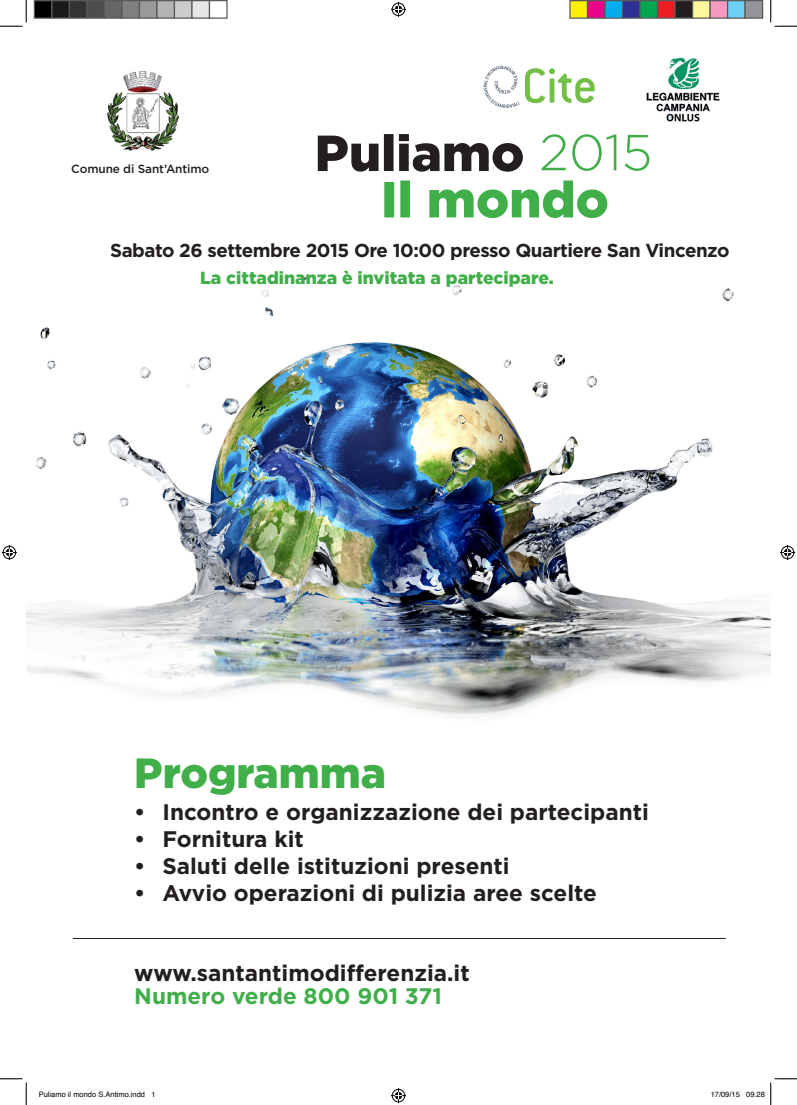
<style>
.page{position:relative;width:797px;height:1105px;background:#fff}
.page>*{position:absolute;margin:0;border:0;box-sizing:border-box;transform-origin:0 0}
.t1{font:900 42.25px "Gotham";color:#40ae49}
.t2{font:700 22.5px "Gotham";color:#231f20}
.t3{font:700 22.5px "Gotham";color:#40ae49}
.t4{font:700 18.75px "Gotham";letter-spacing:-.025em;color:#231f20}
.t5{font:900 17.5px "Gotham";color:#40ae49}
.t6{font:500 11.75px "Gotham";letter-spacing:-.01em;color:#231f20}
.t7{font:7.5px "Helvetica";color:#000}
</style>
<div class="page">
<img style="left:26px;top:274px;width:744px;height:441px">
<svg style="left:318px;top:134px;width:205px;height:38px"></svg>
<svg style="left:384px;top:180px;width:223px;height:38px"></svg>
<svg style="left:541px;top:134px;width:108px;height:37px"></svg>
<svg style="left:483px;top:66px;width:36px;height:42px"></svg>
<svg style="left:525px;top:68px;width:69px;height:35px"></svg>
<img style="left:108px;top:72px;width:70px;height:78px">
<img style="left:646px;top:57px;width:74px;height:65px">
<hr style="left:73px;top:938px;width:652px;height:1px;background:#231f20">
<svg style="left:0;top:0;width:27px;height:27px"></svg>
<svg style="left:0;top:1078px;width:27px;height:27px"></svg>
<svg style="left:770px;top:0;width:27px;height:27px"></svg>
<svg style="left:391px;top:2px;width:15px;height:15px"></svg>
<svg style="left:391px;top:1088px;width:15px;height:15px"></svg>
<svg style="left:2px;top:545px;width:15px;height:15px"></svg>
<svg style="left:780px;top:545px;width:15px;height:15px"></svg>
<div style="left:34px;top:1px;width:18px;height:17px;background:#000"></div>
<div style="left:34px;top:0;width:18px;height:19px;border:1px solid #595959"></div>
<div style="left:52px;top:1px;width:17px;height:17px;background:#1a1a1a"></div>
<div style="left:51px;top:0;width:19px;height:19px;border:1px solid #595959"></div>
<div style="left:69px;top:1px;width:18px;height:17px;background:#333"></div>
<div style="left:69px;top:0;width:19px;height:19px;border:1px solid #595959"></div>
<div style="left:87px;top:1px;width:17px;height:17px;background:#4d4d4d"></div>
<div style="left:86px;top:0;width:19px;height:19px;border:1px solid #595959"></div>
<div style="left:104px;top:1px;width:18px;height:17px;background:#666"></div>
<div style="left:104px;top:0;width:18px;height:19px;border:1px solid #595959"></div>
<div style="left:122px;top:1px;width:17px;height:17px;background:#808080"></div>
<div style="left:121px;top:0;width:19px;height:19px;border:1px solid #595959"></div>
<div style="left:139px;top:1px;width:18px;height:17px;background:#999"></div>
<div style="left:139px;top:0;width:19px;height:19px;border:1px solid #595959"></div>
<div style="left:157px;top:1px;width:17px;height:17px;background:#b3b3b3"></div>
<div style="left:156px;top:0;width:19px;height:19px;border:1px solid #595959"></div>
<div style="left:174px;top:1px;width:18px;height:17px;background:#ccc"></div>
<div style="left:174px;top:0;width:18px;height:19px;border:1px solid #595959"></div>
<div style="left:192px;top:1px;width:17px;height:17px;background:#e6e6e6"></div>
<div style="left:191px;top:0;width:19px;height:19px;border:1px solid #595959"></div>
<div style="left:209px;top:0;width:19px;height:19px;border:1px solid #595959"></div>
<div style="left:570px;top:1px;width:17px;height:17px;background:#fff101"></div>
<div style="left:569px;top:0;width:19px;height:19px;border:1px solid #595959"></div>
<div style="left:587px;top:1px;width:18px;height:17px;background:#ed028c"></div>
<div style="left:587px;top:0;width:18px;height:19px;border:1px solid #595959"></div>
<div style="left:605px;top:1px;width:17px;height:17px;background:#00aeef"></div>
<div style="left:604px;top:0;width:19px;height:19px;border:1px solid #595959"></div>
<div style="left:622px;top:1px;width:18px;height:17px;background:#2e3092"></div>
<div style="left:622px;top:0;width:18px;height:19px;border:1px solid #595959"></div>
<div style="left:640px;top:1px;width:17px;height:17px;background:#00a54f"></div>
<div style="left:639px;top:0;width:19px;height:19px;border:1px solid #595959"></div>
<div style="left:657px;top:1px;width:18px;height:17px;background:#ee1d23"></div>
<div style="left:657px;top:0;width:18px;height:19px;border:1px solid #595959"></div>
<div style="left:675px;top:1px;width:17px;height:17px;background:#231f20"></div>
<div style="left:674px;top:0;width:19px;height:19px;border:1px solid #595959"></div>
<div style="left:692px;top:1px;width:18px;height:17px;background:#fff79a"></div>
<div style="left:692px;top:0;width:18px;height:19px;border:1px solid #595959"></div>
<div style="left:710px;top:1px;width:17px;height:17px;background:#f499c2"></div>
<div style="left:709px;top:0;width:19px;height:19px;border:1px solid #595959"></div>
<div style="left:727px;top:1px;width:18px;height:17px;background:#6bcff6"></div>
<div style="left:727px;top:0;width:18px;height:19px;border:1px solid #595959"></div>
<div style="left:745px;top:1px;width:17px;height:17px;background:#939598"></div>
<div style="left:744px;top:0;width:19px;height:19px;border:1px solid #595959"></div>
<svg style="left:770px;top:1078px;width:27px;height:27px"></svg>
<p class="t6" style="left:71px;top:161px;width:140px">Comune di Sant’Antimo</p>
<p class="t4" style="left:110px;top:238px;width:621px">Sabato 26 settembre 2015 Ore 10:00 presso Quartiere San Vincenzo</p>
<p class="t5" style="left:200px;top:266px;width:355px">La cittadinanza è invitata a partecipare.</p>
<p class="t1" style="left:134px;top:744px;width:253px">Programma</p>
<p class="t2" style="left:134px;top:797px;width:516px">• Incontro e organizzazione dei partecipanti</p>
<p class="t2" style="left:134px;top:824px;width:171px">• Fornitura kit</p>
<p class="t2" style="left:134px;top:851px;width:377px">• Saluti delle istituzioni presenti</p>
<p class="t2" style="left:134px;top:878px;width:464px">• Avvio operazioni di pulizia aree scelte</p>
<p class="t2" style="left:134px;top:958px;width:337px">www.santantimodifferenzia.it</p>
<p class="t3" style="left:134px;top:981px;width:309px">Numero verde 800 901 371</p>
<p class="t7" style="left:39px;top:1089px;width:118px">Puliamo il mondo S.Antimo.indd 1</p>
<p class="t7" style="left:710px;top:1089px;width:56px">17/09/15 09.28</p>
</div>
